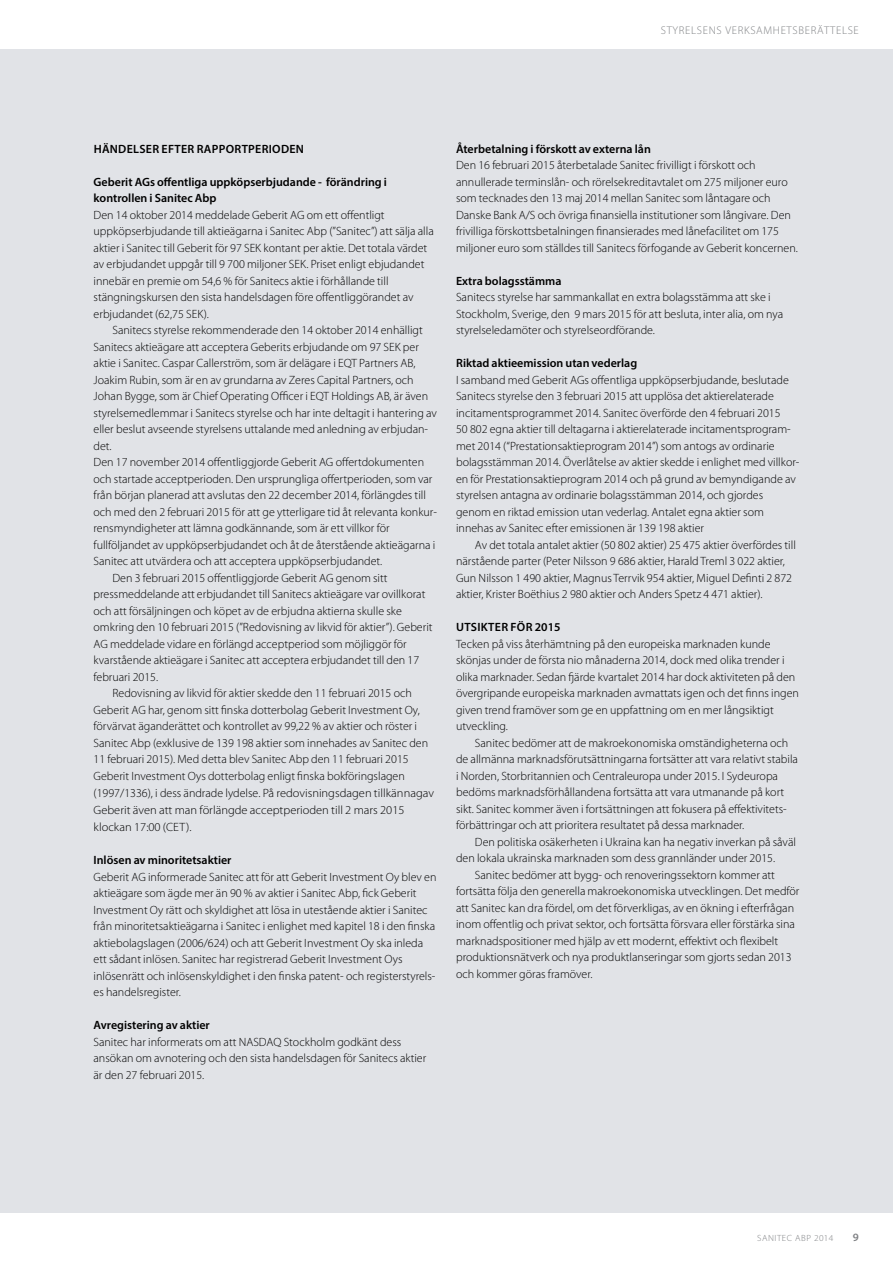
<style>
.page{position:relative;width:893px;height:1263px;background:#fff}
.page>*{position:absolute;margin:0;border:0;box-sizing:border-box;transform-origin:0 0}
.t1{font:300 12px/16.5px "Myriad Pro";color:#000}
.t2{font:600 12px/16.5px "Myriad Pro";color:#000}
.t3{font:300 12px "Myriad Pro";color:#000;scale:1.04 1}
.t4{font:600 12px "Myriad Pro";letter-spacing:.025em;color:#000}
.t5{font:300 11.25px "Myriad Pro";letter-spacing:.06em;color:#808285}
.t6{font:600 11.25px "Myriad Pro";color:#808285}
.t7{font:300 9px "Myriad Pro";letter-spacing:.06em;color:#808285;scale:1.04 1}
</style>
<div class="page">
<div style="left:0;top:50px;width:893px;height:1163px;background:#e1e3e7"></div>
<p class="t5" style="left:661px;top:24px;width:200px">STYRELSENS VERKSAMHETSBERÄTTELSE</p>
<p class="t4" style="left:94px;top:141px;width:212px">HÄNDELSER EFTER RAPPORTPERIODEN</p>
<p class="t2" style="left:94px;top:173px;width:295px">Geberit AGs offentliga uppköpserbjudande - förändring i kontrollen i Sanitec Abp</p>
<p class="t1" style="left:94px;top:206px;width:342px">Den 14 oktober 2014 meddelade Geberit AG om ett offentligt uppköpserbjudande till aktieägarna i Sanitec Abp (”Sanitec”) att sälja alla aktier i Sanitec till Geberit för 97 SEK kontant per aktie. Det totala värdet av erbjudandet uppgår till 9 700 miljoner SEK. Priset enligt ebjudandet innebär en premie om 54,6 % för Sanitecs aktie i förhållande till stängningskursen den sista handelsdagen före offentliggörandet av erbjudandet (62,75 SEK).</p>
<p class="t1" style="left:112px;top:322px;width:312px">Sanitecs styrelse rekommenderade den 14 oktober 2014 enhälligt</p>
<p class="t1" style="left:94px;top:338px;width:327px">Sanitecs aktieägare att acceptera Geberits erbjudande om 97 SEK per</p>
<p class="t1" style="left:94px;top:355px;width:323px">aktie i Sanitec. Caspar Callerström, som är delägare i EQT Partners AB,</p>
<p class="t1" style="left:94px;top:371px;width:322px">Joakim Rubin, som är en av grundarna av Zeres Capital Partners, och</p>
<p class="t1" style="left:94px;top:388px;width:336px">Johan Bygge, som är Chief Operating Officer i EQT Holdings AB, är även</p>
<p class="t1" style="left:94px;top:404px;width:345px">styrelsemedlemmar i Sanitecs styrelse och har inte deltagit i hantering av</p>
<p class="t1" style="left:94px;top:421px;width:336px">eller beslut avseende styrelsens uttalande med anledning av erbjudan-</p>
<p class="t1" style="left:94px;top:437px;width:20px">det.</p>
<p class="t1" style="left:94px;top:454px;width:332px">Den 17 november 2014 offentliggjorde Geberit AG offertdokumenten</p>
<p class="t1" style="left:94px;top:470px;width:340px">och startade acceptperioden. Den ursprungliga offertperioden, som var</p>
<p class="t1" style="left:94px;top:487px;width:334px">från början planerad att avslutas den 22 december 2014, förlängdes till</p>
<p class="t1" style="left:94px;top:503px;width:345px">och med den 2 februari 2015 för att ge ytterligare tid åt relevanta konkur-</p>
<p class="t1" style="left:94px;top:520px;width:298px">rensmyndigheter att lämna godkännande, som är ett villkor för</p>
<p class="t1" style="left:94px;top:536px;width:343px">fullföljandet av uppköpserbjudandet och åt de återstående aktieägarna i</p>
<p class="t1" style="left:94px;top:553px;width:290px">Sanitec att utvärdera och att acceptera uppköpserbjudandet.</p>
<p class="t1" style="left:112px;top:569px;width:277px">Den 3 februari 2015 offentliggjorde Geberit AG genom sitt</p>
<p class="t1" style="left:94px;top:586px;width:333px">pressmeddelande att erbjudandet till Sanitecs aktieägare var ovillkorat</p>
<p class="t1" style="left:94px;top:602px;width:310px">och att försäljningen och köpet av de erbjudna aktierna skulle ske</p>
<p class="t1" style="left:94px;top:619px;width:341px">omkring den 10 februari 2015 (”Redovisning av likvid för aktier”). Geberit</p>
<p class="t1" style="left:94px;top:635px;width:315px">AG meddelade vidare en förlängd acceptperiod som möjliggör för</p>
<p class="t1" style="left:94px;top:652px;width:327px">kvarstående aktieägare i Sanitec att acceptera erbjudandet till den 17</p>
<p class="t1" style="left:94px;top:668px;width:66px">februari 2015.</p>
<p class="t1" style="left:112px;top:685px;width:301px">Redovisning av likvid för aktier skedde den 11 februari 2015 och</p>
<p class="t1" style="left:94px;top:701px;width:328px">Geberit AG har, genom sitt finska dotterbolag Geberit Investment Oy,</p>
<p class="t1" style="left:94px;top:718px;width:325px">förvärvat äganderättet och kontrollet av 99,22 % av aktier och röster i</p>
<p class="t1" style="left:94px;top:734px;width:336px">Sanitec Abp (exklusive de 139 198 aktier som innehades av Sanitec den</p>
<p class="t1" style="left:94px;top:751px;width:317px">11 februari 2015). Med detta blev Sanitec Abp den 11 februari 2015</p>
<p class="t1" style="left:94px;top:767px;width:313px">Geberit Investment Oys dotterbolag enligt finska bokföringslagen</p>
<p class="t1" style="left:94px;top:785px;width:342px">(1997/1336), i dess ändrade lydelse. På redovisningsdagen tillkännagav</p>
<p class="t3" style="left:94px;top:803px;width:300px">Geberit även att man förlängde acceptperioden till 2 mars 2015</p>
<p class="t3" style="left:94px;top:821px;width:96px">klockan 17:00 (CET).</p>
<p class="t2" style="left:94px;top:852px;width:140px">Inlösen av minoritetsaktier</p>
<p class="t1" style="left:94px;top:869px;width:344px">Geberit AG informerade Sanitec att för att Geberit Investment Oy blev en aktieägare som ägde mer än 90 % av aktier i Sanitec Abp, fick Geberit Investment Oy rätt och skyldighet att lösa in utestående aktier i Sanitec från minoritetsaktieägarna i Sanitec i enlighet med kapitel 18 i den finska aktiebolagslagen (2006/624) och att Geberit Investment Oy ska inleda ett sådant inlösen. Sanitec har registrerad Geberit Investment Oys inlösenrätt och inlösenskyldighet i den finska patent- och registerstyrels&shy;es handelsregister.</p>
<p class="t2" style="left:94px;top:1017px;width:118px">Avregistering av aktier</p>
<p class="t1" style="left:94px;top:1034px;width:334px">Sanitec har informerats om att NASDAQ Stockholm godkänt dess ansökan om avnotering och den sista handelsdagen för Sanitecs aktier är den 27 februari 2015.</p>
<p class="t2" style="left:456px;top:140px;width:196px">Återbetalning i förskott av externa lån</p>
<p class="t1" style="left:456px;top:157px;width:343px">Den 16 februari 2015 återbetalade Sanitec frivilligt i förskott och annullerade terminslån- och rörelsekreditavtalet om 275 miljoner euro som tecknades den 13 maj 2014 mellan Sanitec som låntagare och Danske Bank A/S och övriga finansiella institutioner som långivare. Den frivilliga förskottsbetalningen finansierades med lånefacilitet om 175 miljoner euro som ställdes till Sanitecs förfogande av Geberit koncernen.</p>
<p class="t2" style="left:456px;top:272px;width:107px">Extra bolagsstämma</p>
<p class="t1" style="left:456px;top:289px;width:329px">Sanitecs styrelse har sammankallat en extra bolagsstämma att ske i<br>Stockholm, Sverige, den 9 mars 2015 för att besluta, inter alia, om nya styrelseledamöter och styrelseordförande.</p>
<p class="t2" style="left:456px;top:354px;width:183px">Riktad aktieemission utan vederlag</p>
<p class="t1" style="left:456px;top:371px;width:345px">I samband med Geberit AGs offentliga uppköpserbjudande, beslutade Sanitecs styrelse den 3 februari 2015 att upplösa det aktierelaterade incitamentsprogrammet 2014. Sanitec överförde den 4 februari 2015<br>50 802 egna aktier till deltagarna i aktierelaterade incitamentsprogram&shy;met 2014 (“Prestationsaktieprogram 2014”) som antogs av ordinarie bolagsstämman 2014. Överlåtelse av aktier skedde i enlighet med villkor&shy;en för Prestationsaktieprogram 2014 och på grund av bemyndigande av styrelsen antagna av ordinarie bolagsstämman 2014, och gjordes genom en riktad emission utan vederlag. Antalet egna aktier som innehas av Sanitec efter emissionen är 139 198 aktier</p>
<p class="t1" style="left:456px;top:536px;width:341px;text-indent:19px">Av det totala antalet aktier (50 802 aktier) 25 475 aktier överfördes till närstående parter (Peter Nilsson 9 686 aktier, Harald Treml 3 022 aktier, Gun Nilsson 1 490 aktier, Magnus Terrvik 954 aktier, Miguel Definti 2 872 aktier, Krister Boëthius 2 980 aktier och Anders Spetz 4 471 aktier).</p>
<p class="t4" style="left:456px;top:619px;width:106px">UTSIKTER FÖR 2015</p>
<p class="t1" style="left:456px;top:635px;width:344px">Tecken på viss återhämtning på den europeiska marknaden kunde skönjas under de första nio månaderna 2014, dock med olika trender i olika marknader. Sedan fjärde kvartalet 2014 har dock aktiviteten på den övergripande europeiska marknaden avmattats igen och det finns ingen given trend framöver som ge en uppfattning om en mer långsiktigt utveckling.</p>
<p class="t1" style="left:456px;top:734px;width:343px;text-indent:19px">Sanitec bedömer att de makroekonomiska omständigheterna och de allmänna marknadsförutsättningarna fortsätter att vara relativt stabila i Norden, Storbritannien och Centraleuropa under 2015. I Sydeuropa bedöms marknadsförhållandena fortsätta att vara utmanande på kort sikt. Sanitec kommer även i fortsättningen att fokusera på effektivitets&shy;förbättringar och att prioritera resultatet på dessa marknader.</p>
<p class="t1" style="left:475px;top:833px;width:323px">Den politiska osäkerheten i Ukraina kan ha negativ inverkan på såväl</p>
<p class="t1" style="left:456px;top:850px;width:321px">den lokala ukrainska marknaden som dess grannländer under 2015.</p>
<p class="t1" style="left:475px;top:866px;width:301px">Sanitec bedömer att bygg- och renoveringssektorn kommer att</p>
<p class="t1" style="left:456px;top:883px;width:345px">fortsätta följa den generella makroekonomiska utvecklingen. Det medför</p>
<p class="t1" style="left:456px;top:899px;width:340px">att Sanitec kan dra fördel, om det förverkligas, av en ökning i efterfrågan</p>
<p class="t1" style="left:456px;top:916px;width:340px">inom offentlig och privat sektor, och fortsätta försvara eller förstärka sina</p>
<p class="t1" style="left:456px;top:932px;width:324px">marknadspositioner med hjälp av ett modernt, effektivt och flexibelt</p>
<p class="t1" style="left:456px;top:949px;width:337px">produktionsnätverk och nya produktlanseringar som gjorts sedan 2013</p>
<p class="t1" style="left:456px;top:965px;width:138px">och kommer göras framöver.</p>
<p class="t7" style="left:757px;top:1233px;width:75px">SANITEC ABP 2014</p>
<p class="t6" style="left:853px;top:1230px;width:8px">9</p>
</div>
